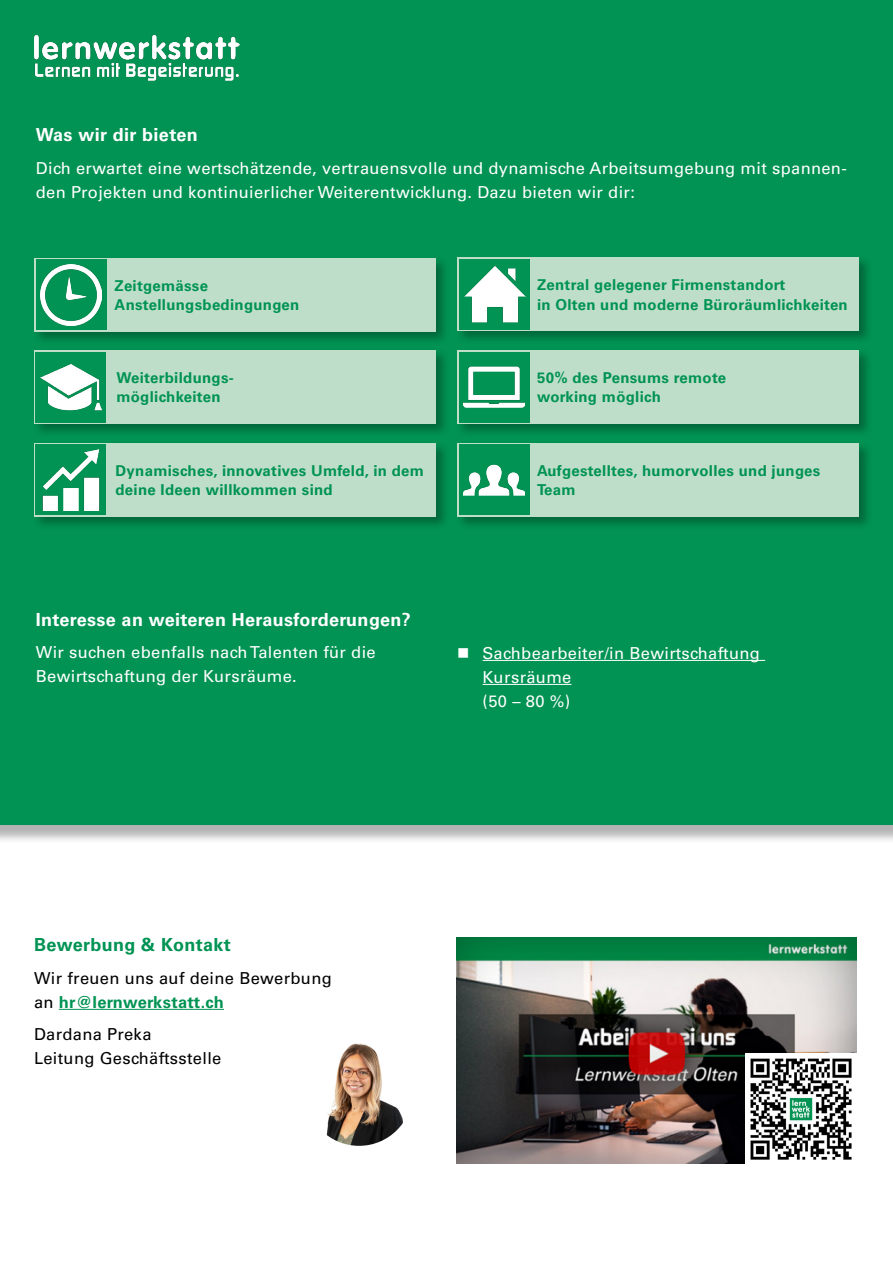
<style>
.page{position:relative;width:893px;height:1263px;background:#fff}
.page>*{position:absolute;margin:0;border:0;box-sizing:border-box;transform-origin:0 0}
.t1{font:700 18px "Univers";letter-spacing:.02em;color:#fff}
.t2{font:700 18px "Univers";letter-spacing:.02em;color:#009353}
.t3{font:16.5px/24px "Univers";letter-spacing:.02em;color:#fff}
.t4{font:16.5px/24px "Univers";letter-spacing:.02em;color:#000}
.t5{font:700 15px/19.5px "Univers";letter-spacing:.02em;color:#009353}
.s1{font-weight:700;color:#009353}
</style>
<div class="page">
<div style="left:0;top:2px;width:893px;height:842px;background:#000;opacity:.3"></div>
<div style="left:0;top:0;width:893px;height:825px;background:#009353"></div>
<hr style="left:59px;top:1009px;width:165px;height:1px;background:#009353">
<img style="left:34px;top:34px;width:205px;height:47px">
<img style="left:457px;top:938px;width:400px;height:225px">
<img style="left:746px;top:1054px;width:111px;height:109px">
<img style="left:305px;top:1039px;width:108px;height:107px;border-radius:54px">
<div style="left:32px;top:255px;width:418px;height:91px;background:#000;opacity:.3"></div>
<div style="left:34px;top:258px;width:401px;height:74px;background:#bfdeca"></div>
<div style="left:455px;top:348px;width:418px;height:90px;background:#000;opacity:.3"></div>
<div style="left:457px;top:350px;width:402px;height:74px;background:#bfdeca"></div>
<div style="left:32px;top:440px;width:418px;height:91px;background:#000;opacity:.3"></div>
<div style="left:34px;top:443px;width:402px;height:74px;background:#bfdeca"></div>
<div style="left:455px;top:255px;width:418px;height:90px;background:#000;opacity:.3"></div>
<div style="left:457px;top:257px;width:402px;height:74px;background:#bfdeca"></div>
<div style="left:32px;top:348px;width:418px;height:90px;background:#000;opacity:.3"></div>
<div style="left:34px;top:350px;width:402px;height:74px;background:#bfdeca"></div>
<div style="left:455px;top:440px;width:418px;height:91px;background:#000;opacity:.3"></div>
<div style="left:457px;top:443px;width:402px;height:74px;background:#bfdeca"></div>
<div style="left:36px;top:260px;width:70px;height:70px;background:#009353"></div>
<div style="left:459px;top:352px;width:70px;height:70px;background:#009353"></div>
<div style="left:36px;top:444px;width:70px;height:71px;background:#009353"></div>
<div style="left:459px;top:259px;width:71px;height:70px;background:#009353"></div>
<div style="left:36px;top:352px;width:70px;height:70px;background:#009353"></div>
<div style="left:459px;top:444px;width:70px;height:71px;background:#009353"></div>
<img style="left:41px;top:264px;width:61px;height:61px">
<img style="left:464px;top:366px;width:61px;height:42px">
<img style="left:42px;top:449px;width:58px;height:61px">
<img style="left:464px;top:266px;width:61px;height:57px">
<img style="left:40px;top:364px;width:61px;height:47px">
<img style="left:464px;top:464px;width:61px;height:32px">
<hr style="left:483px;top:660px;width:282px;height:1px;background:#fff">
<hr style="left:483px;top:684px;width:88px;height:1px;background:#fff">
<p class="t1" style="left:36px;top:124px;width:163px">Was wir dir bieten</p>
<p class="t3" style="left:36px;top:156px;width:812px">Dich erwartet eine wertschätzende, vertrauensvolle und dynamische Arbeitsumgebung mit spannen&shy;den Projekten und kontinuierlicher Weiterentwicklung. Dazu bieten wir dir:</p>
<p class="t5" style="left:115px;top:276px;width:186px">Zeitgemässe<br>Anstellungsbedingungen</p>
<p class="t5" style="left:537px;top:275px;width:312px">Zentral gelegener Firmenstandort<br>in Olten und moderne Büroräumlichkeiten</p>
<p class="t5" style="left:116px;top:368px;width:119px">Weiterbildungs&shy;möglichkeiten</p>
<p class="t5" style="left:537px;top:368px;width:191px">50% des Pensums remote working möglich</p>
<p class="t5" style="left:115px;top:461px;width:310px">Dynamisches, innovatives Umfeld, in dem deine Ideen willkommen sind</p>
<p class="t5" style="left:537px;top:461px;width:285px">Aufgestelltes, humorvolles und junges<br>Team</p>
<p class="t1" style="left:36px;top:609px;width:376px">Interesse an weiteren Herausforderungen?</p>
<p class="t3" style="left:36px;top:641px;width:341px">Wir suchen ebenfalls nach Talenten für die<br>Bewirtschaftung der Kursräume.</p>
<p class="t3" style="left:483px;top:641px;width:279px">Sachbearbeiter/in Bewirtschaftung<br>Kursräume<br>(50 – 80 %)</p>
<p class="t2" style="left:34px;top:934px;width:198px">Bewerbung &amp; Kontakt</p>
<p class="t4" style="left:34px;top:966px;width:299px">Wir freuen uns auf deine Bewerbung an <span class="s1">hr@lernwerkstatt.ch</span></p>
<p class="t4" style="left:34px;top:1022px;width:189px">Dardana Preka<br>Leitung Geschäftsstelle</p>
</div>
